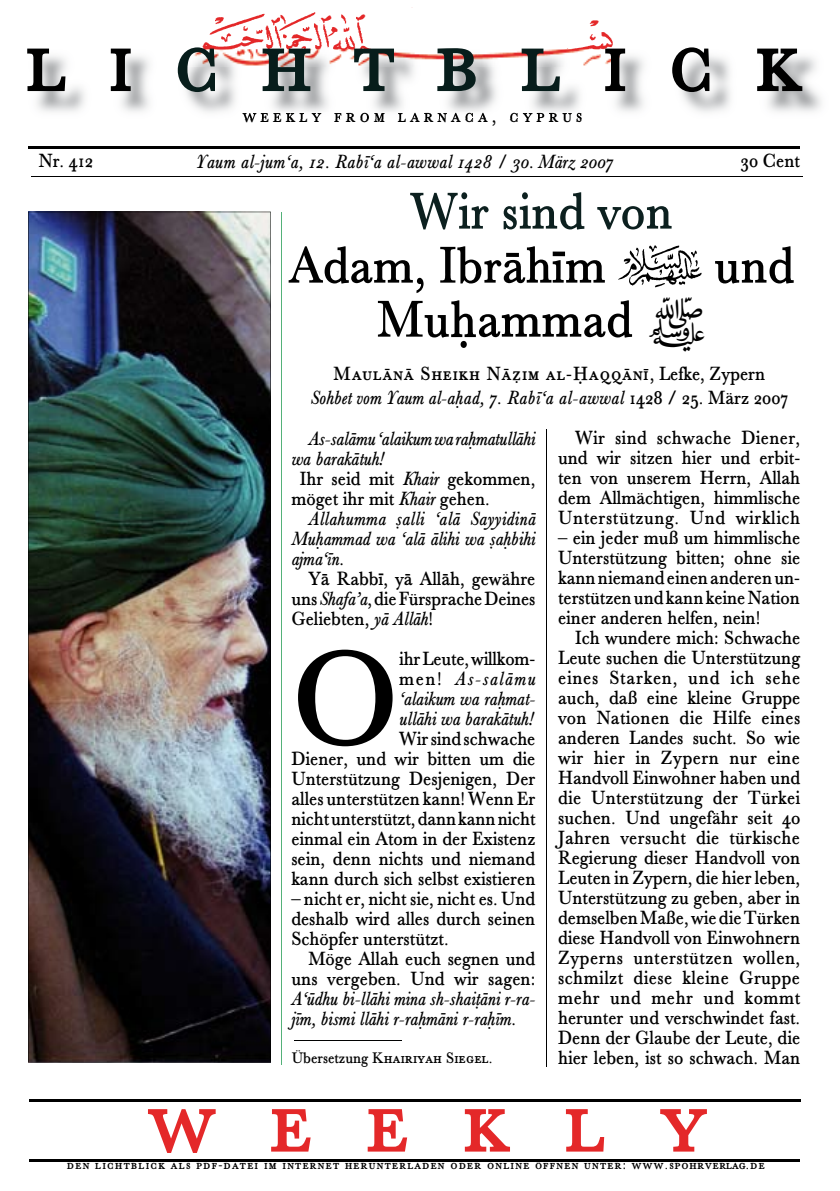
<style>
.page{position:relative;width:840px;height:1191px;background:#fff}
.page>*{position:absolute;margin:0;border:0;box-sizing:border-box;transform-origin:0 0}
.t1{font:140.8px "Spohr Bleisatz Normal";color:#000;scale:.93 1}
.t2{font:98px "Spohr Bleisatz Kapitaelchen";letter-spacing:.45em;color:#000;scale:.93 1}
.t3{font:98px "Spohr Bleisatz Kapitaelchen";letter-spacing:.6em;color:#e42829;scale:.93 1}
.t4{font:54px/54px "Spohr Bleisatz Normal";color:#000;text-align:center;scale:.93 1}
.t5{font:20px/20px "Spohr Bleisatz Normal";color:#000;text-align:justify;scale:.93 1}
.t6{font:20px/20px "Spohr Bleisatz Kursiv";color:#000;scale:.93 1}
.t7{font:20px "Spohr Bleisatz Kursiv";letter-spacing:.025em;color:#000;scale:.93 1}
.t8{font:20px "Spohr Bleisatz Kapitaelchen";letter-spacing:.06em;color:#000;scale:.93 1}
.t9{font:20px "Spohr Bleisatz Kapitaelchen";letter-spacing:.22em;color:#000;scale:.93 1}
.t10{font:16px "Spohr Bleisatz Kapitaelchen";letter-spacing:.025em;color:#000;scale:.93 1}
.t11{font:14px "Spohr Bleisatz Kapitaelchen";letter-spacing:.1em;color:#000;scale:.93 1}
.s1{color:#071d1b}
.s2{color:#0c201f}
.s3{font-family:"Spohr Sonderzeichen";font-size:56px}
.s4{font-size:42px}
.s5{font-family:"Spohr Bleisatz Normal"}
.s6{font-family:"Spohr Bleisatz Kursiv"}
</style>
<div class="page">
<img style="left:202px;top:7px;width:411px;height:42px">
<hr style="left:29px;top:1159px;width:769px;height:2px;background:#000">
<hr style="left:29px;top:1099px;width:771px;height:2px;background:#000">
<hr style="left:294px;top:1040px;width:107px;height:1px;background:#010202">
<hr style="left:28px;top:146px;width:771px;height:2px;background:#000">
<hr style="left:31px;top:176px;width:771px;height:1px;background:#000">
<img style="left:36px;top:54px;width:786px;height:59px">
<img style="left:242px;top:113px;width:340px;height:5px">
<img style="left:181px;top:49px;width:438px;height:17px">
<hr style="left:546px;top:429px;width:1px;height:637px;background:#000">
<hr style="left:281px;top:212px;width:1px;height:852px;background:#53b179">
<img style="left:28px;top:212px;width:242px;height:850px">
<h2 class="t2" style="left:26px;top:-6px;width:835px">li<span class="s1">chtbl</span>ick</h2>
<p class="t9" style="left:242px;top:102px;width:366px">weekly from larnaca, cyprus</p>
<p class="t5" style="left:39px;top:151px;width:60px">Nr. 412</p>
<p class="t7" style="left:196px;top:148px;width:450px">Yaum al-jum‘a, 12. Rabî‘a al-awwal 1428 / 30. März 2007</p>
<p class="t5" style="left:740px;top:152px;width:65px">30 Cent</p>
<h3 class="t4" style="left:288px;top:186px;width:544px"><span class="s2">Wir sind von<br></span>Adam, Ibrâhîm <span class="s3">z</span> und<br>Muªammad <span class="s4">œ</span></h3>
<p class="t8" style="left:333px;top:360px;width:465px">Maulânâ Sheikh Nâ|im al-Óaqqânî, <span class="s5">Lefke, Zypern</span></p>
<p class="t6" style="left:310px;top:388px;width:515px">Sohbet vom Yaum al-aªad, 7. Rabî‘a al-awwal <span class="s5">1428 / 25. März 2007</span></p>
<p class="t6" style="left:291px;top:429px;width:264px;text-indent:17px">As-salâmu ‘alaikum wa raªmat ullâhi wa barakâtuh!</p>
<p class="t5" style="left:291px;top:469px;width:264px;text-indent:8px">Ihr seid mit <span class="s6">Khair</span> gekommen, möget ihr mit <span class="s6">Khair</span> gehen.</p>
<p class="t6" style="left:291px;top:509px;width:264px;text-align:justify;text-indent:17px">Allahumma ¶alli ‘alâ Sayyidinâ Muªammad wa ‘alâ âlihi wa ¶aªbihi ajma‘în.</p>
<p class="t5" style="left:291px;top:569px;width:264px;text-indent:17px">Yâ Rabbî, yâ Allâh, gewähre uns <span class="s6">Shafa’a</span>, die Fürsprache Deines Geliebten, <span class="s6">yâ Allâh</span>!</p>
<h1 class="t1" style="left:291px;top:606px;width:117px">O</h1>
<p class="t5" style="left:399px;top:649px;width:148px">ihr Leute, willkom-</p>
<p class="t6" style="left:399px;top:669px;width:148px;text-align:justify"><span class="s5">men!</span> As-salâmu ‘alaikum wa raªmat&shy;ullâhi wa barakâtuh!</p>
<p class="t5" style="left:291px;top:729px;width:264px;text-indent:108px">Wir sind schwache Diener, und wir bitten um die Unterstützung Desjenigen, Der alles unterstützen kann! Wenn Er nicht unterstützt, dann kann nicht einmal ein Atom in der Existenz sein, denn nichts und niemand kann durch sich selbst existieren</p>
<p class="t5" style="left:291px;top:889px;width:264px">– nicht er, nicht sie, nicht es. Und deshalb wird alles durch seinen Schöpfer unterstützt.</p>
<p class="t5" style="left:291px;top:949px;width:264px;text-align:right">Möge Allah euch segnen und uns vergeben. Und wir sagen:</p>
<p class="t6" style="left:291px;top:989px;width:264px">A‘ûdhu bi-llâhi mina sh-shai†âni r-ra&shy;jîm, bismi llâhi r-raªmâni r-ra ªîm.</p>
<p class="t10" style="left:291px;top:1047px;width:217px"><span class="s5">Übersetzung</span> Khairiyah Siegel<span class="s5">.</span></p>
<p class="t5" style="left:557px;top:428px;width:262px;text-indent:17px">Wir sind schwache Diener, und wir sitzen hier und erbit&shy;ten von unserem Herrn, Allah dem Allmächtigen, himmlische Unterstützung. Und wirklich</p>
<p class="t5" style="left:557px;top:528px;width:262px">– ein jeder muß um himmlische Unterstützung bitten; ohne sie kann niemand einen anderen un&shy;terstützen und kann keine Nation einer anderen helfen, nein!</p>
<p class="t5" style="left:557px;top:628px;width:262px;text-indent:17px">Ich wundere mich: Schwache Leute suchen die Unterstützung eines Starken, und ich sehe auch, daß eine kleine Gruppe von Nationen die Hilfe eines anderen Landes sucht. So wie wir hier in Zypern nur eine Handvoll Einwohner haben und die Unterstützung der Türkei suchen. Und ungefähr seit 4o Jahren versucht die türkische Re gierung dieser Handvoll von Leuten in Zypern, die hier leben, Unterstützung zu geben, aber in demselben Maße, wie die Türken diese Handvoll von Einwohnern Zyperns unterstützen wollen, schmilzt diese kleine Gruppe mehr und mehr und kommt herunter und verschwindet fast.<br>Denn der Glaube der Leute, die hier leben, ist so schwach. Man</p>
<h2 class="t3" style="left:148px;top:1055px;width:602px">weekly</h2>
<p class="t11" style="left:67px;top:1155px;width:751px">den lichtblick als pdf-datei im internet herunterladen oder online öffnen unter: www.spohrverlag.de</p>
</div>
